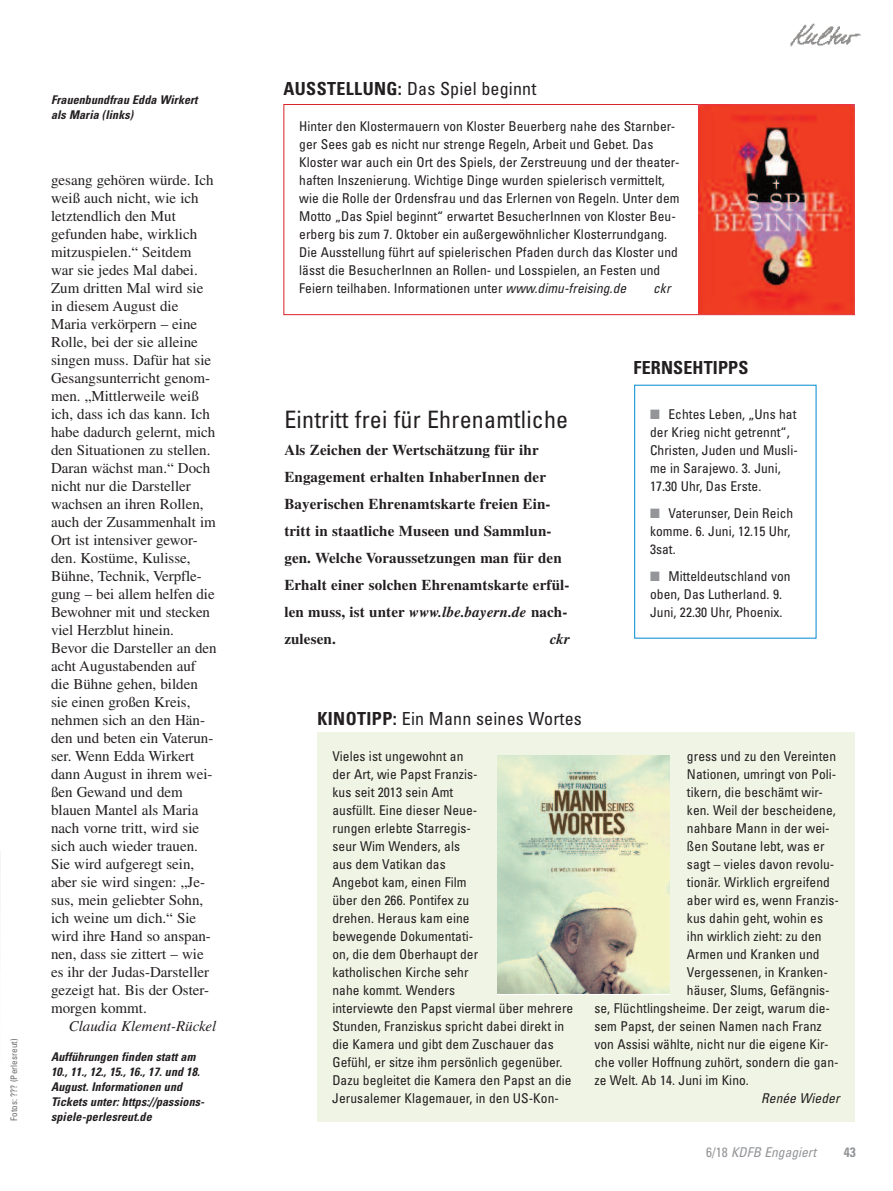
<style>
.page{position:relative;width:893px;height:1191px;background:#fff}
.page>*{position:absolute;margin:0;border:0;box-sizing:border-box;transform-origin:0 0}
.t1{font:condensed 24px "Univers LT";letter-spacing:.01em;color:#231f20}
.t2{font:condensed 18px "Univers LT";letter-spacing:.01em;color:#231f20}
.t3{font:700 condensed 18px "Univers LT";letter-spacing:.01em;color:#231f20}
.t4{font:15px/18px "Times LT";color:#231f20}
.t5{font:700 15px/27px "Times LT";letter-spacing:.01em;color:#231f20}
.t6{font:italic 15px "Times LT";color:#231f20}
.t7{font:italic 700 15px "Times LT";color:#231f20}
.t8{font:condensed 13.5px/18px "Univers LT";letter-spacing:.005em;color:#231f20}
.t9{font:italic condensed 13.5px "Univers LT";color:#939598}
.t10{font:italic condensed 13.5px "Univers LT";letter-spacing:.005em;color:#231f20}
.t11{font:700 condensed 13.5px "Univers LT";color:#939598}
.t12{font:italic 700 condensed 12px/15px "Univers LT";letter-spacing:.01em;color:#231f20}
.t13{font:condensed 9px "Univers LT";letter-spacing:.01em;color:#6c6d70}
.s1{font-weight:700}
.s2{font-style:italic}
.s3{color:#939598}
.s4{font-style:normal}
</style>
<div class="page">
<img style="left:790px;top:23px;width:70px;height:24px">
<div style="left:317px;top:732px;width:538px;height:389px;background:#f0f4e5"></div>
<div style="left:283px;top:104px;width:572px;height:211px;border:1px solid #db2128"></div>
<img style="left:0;top:851px;width:1px;height:21px">
<img style="left:497px;top:755px;width:172px;height:239px">
<img style="left:699px;top:105px;width:156px;height:208px">
<p class="t13" style="left:11px;top:1121px;width:84px;rotate:-90deg">Fotos: ??? (Perlesreut)</p>
<p class="t12" style="left:51px;top:93px;width:148px">Frauenbundfrau Edda Wirkert als Maria (links)</p>
<p class="t4" style="left:51px;top:170px;width:167px">gesang gehören würde. Ich weiß auch nicht, wie ich letztendlich den Mut gefunden habe, wirklich mitzuspielen.“ Seitdem war sie jedes Mal dabei.<br>Zum dritten Mal wird sie in diesem August die<br>Maria verkörpern – eine<br>Rolle, bei der sie alleine singen muss. Dafür hat sie<br>Gesangsunterricht genom&shy;men. „Mittlerweile weiß ich, dass ich das kann. Ich habe dadurch gelernt, mich den Situationen zu stellen.<br>Daran wächst man.“ Doch nicht nur die Darsteller wachsen an ihren Rollen, auch der Zusammenhalt im<br>Ort ist intensiver gewor&shy;den. Kostüme, Kulisse,<br>Bühne, Technik, Verpfle&shy;gung – bei allem helfen die<br>Bewohner mit und stecken viel Herzblut hinein.<br>Bevor die Darsteller an den acht Augustabenden auf die Bühne gehen, bilden sie einen großen Kreis, nehmen sich an den Hän&shy;den und beten ein Vaterun&shy;ser. Wenn Edda Wirkert dann August in ihrem wei&shy;ßen Gewand und dem blauen Mantel als Maria nach vorne tritt, wird sie sich auch wieder trauen.<br>Sie wird aufgeregt sein, aber sie wird singen: „Je&shy;sus, mein geliebter Sohn, ich weine um dich.“ Sie wird ihre Hand so anspan&shy;nen, dass sie zittert – wie es ihr der Judas-Darsteller gezeigt hat. Bis der Oster&shy;morgen kommt.</p>
<p class="t6" style="left:69px;top:1017px;width:149px">Claudia Klement-Rückel</p>
<p class="t12" style="left:51px;top:1050px;width:155px">Aufführungen finden statt am<br>10., 11., 12., 15., 16., 17. und 18.<br>August. Informationen und<br>Tickets unter: https://passions&shy;spiele-perlesreut.de</p>
<h2 class="t2" style="left:283px;top:82px;width:254px"><span class="s1">AUSSTELLUNG:</span> Das Spiel beginnt</h2>
<p class="t8" style="left:299px;top:118px;width:382px">Hinter den Klostermauern von Kloster Beuerberg nahe des Starnber&shy;ger Sees gab es nicht nur strenge Regeln, Arbeit und Gebet. Das Kloster war auch ein Ort des Spiels, der Zerstreuung und der theater&shy;haften Inszenierung. Wichtige Dinge wurden spielerisch vermittelt, wie die Rolle der Ordensfrau und das Erlernen von Regeln. Unter dem Motto „Das Spiel beginnt“ erwartet BesucherInnen von Kloster Beu&shy;erberg bis zum 7. Oktober ein außergewöhnlicher Klosterrundgang.<br>Die Ausstellung führt auf spielerischen Pfaden durch das Kloster und lässt die BesucherInnen an Rollen- und Losspielen, an Festen und Feiern teilhaben. Informationen unter <span class="s2">www.dimu-freising.de</span></p>
<p class="t10" style="left:653px;top:283px;width:19px">ckr</p>
<h1 class="t1" style="left:284px;top:410px;width:285px">Eintritt frei für Ehrenamtliche</h1>
<p class="t5" style="left:284px;top:436px;width:287px">Als Zeichen der Wertschätzung für ihr Engagement erhalten InhaberInnen der Bayerischen Ehrenamtskarte freien Ein&shy;tritt in staatliche Museen und Sammlun&shy;gen. Welche Voraussetzungen man für den Erhalt einer solchen Ehrenamtskarte erfül&shy;len muss, ist unter <span class="s2">www.lbe.bayern.de</span> nach&shy;zulesen.</p>
<p class="t7" style="left:550px;top:630px;width:21px">ckr</p>
<h2 class="t2" style="left:317px;top:712px;width:266px"><span class="s1">KINOTIPP:</span> Ein Mann seines Wortes</h2>
<h2 class="t3" style="left:634px;top:361px;width:116px">FERNSEHTIPPS</h2>
<p class="t8" style="left:650px;top:406px;width:149px"><span class="s3">■</span> Echtes Leben, „Uns hat der Krieg nicht getrennt“,<br>Christen, Juden und Musli&shy;me in Sarajewo. 3. Juni,<br>17.30 Uhr, Das Erste.</p>
<p class="t8" style="left:650px;top:505px;width:145px"><span class="s3">■</span> Vaterunser, Dein Reich komme. 6. Juni, 12.15 Uhr,<br>3sat.</p>
<p class="t8" style="left:650px;top:568px;width:142px"><span class="s3">■</span> Mitteldeutschland von oben, Das Lutherland. 9.<br>Juni, 22.30 Uhr, Phoenix.</p>
<p class="t8" style="left:332px;top:748px;width:242px">Vieles ist ungewohnt an<br>der Art, wie Papst Franzis-<br>kus seit 2013 sein Amt<br>ausfüllt. Eine dieser Neue-<br>rungen erlebte Starregis-<br>seur Wim Wenders, als<br>aus dem Vatikan das<br>Angebot kam, einen Film<br>über den 266. Pontifex zu<br>drehen. Heraus kam eine<br>bewegende Dokumentati-<br>on, die dem Oberhaupt der<br>katholischen Kirche sehr<br>nahe kommt. Wenders<br>interviewte den Papst viermal über mehrere<br>Stunden, Franziskus spricht dabei direkt in die Kamera und gibt dem Zuschauer das<br>Gefühl, er sitze ihm persönlich gegenüber.<br>Dazu begleitet die Kamera den Papst an die<br>Jerusalemer Klagemauer, in den US-Kon-</p>
<p class="t8" style="left:687px;top:748px;width:151px">gress und zu den Vereinten</p>
<p class="t8" style="left:687px;top:766px;width:151px">Nationen, umringt von Poli-</p>
<p class="t8" style="left:687px;top:784px;width:138px">tikern, die beschämt wir-</p>
<p class="t8" style="left:687px;top:802px;width:150px">ken. Weil der bescheidene,</p>
<p class="t8" style="left:687px;top:820px;width:144px">nahbare Mann in der wei-</p>
<p class="t8" style="left:687px;top:838px;width:139px">ßen Soutane lebt, was er</p>
<p class="t8" style="left:687px;top:856px;width:149px">sagt – vieles davon revolu-</p>
<p class="t8" style="left:687px;top:874px;width:144px">tionär. Wirklich ergreifend</p>
<p class="t8" style="left:687px;top:892px;width:153px">aber wird es, wenn Franzis-</p>
<p class="t8" style="left:687px;top:910px;width:138px">kus dahin geht, wohin es</p>
<p class="t8" style="left:687px;top:928px;width:136px">ihn wirklich zieht: zu den</p>
<p class="t8" style="left:687px;top:946px;width:134px">Armen und Kranken und</p>
<p class="t8" style="left:687px;top:964px;width:142px">Vergessenen, in Kranken-</p>
<p class="t8" style="left:687px;top:982px;width:144px">häuser, Slums, Gefängnis-</p>
<p class="t8" style="left:594px;top:1000px;width:237px">se, Flüchtlingsheime. Der zeigt, warum die-</p>
<p class="t8" style="left:594px;top:1018px;width:229px">sem Papst, der seinen Namen nach Franz</p>
<p class="t8" style="left:594px;top:1036px;width:236px">von Assisi wählte, nicht nur die eigene Kir-</p>
<p class="t8" style="left:594px;top:1054px;width:246px">che voller Hoffnung zuhört, sondern die gan-</p>
<p class="t8" style="left:594px;top:1072px;width:156px">ze Welt. Ab 14. Juni im Kino.</p>
<p class="t10" style="left:761px;top:1093px;width:80px">Renée Wieder</p>
<p class="t9" style="left:706px;top:1147px;width:112px"><span class="s4">6/18</span> KDFB Engagiert</p>
<p class="t11" style="left:844px;top:1147px;width:13px">43</p>
</div>
